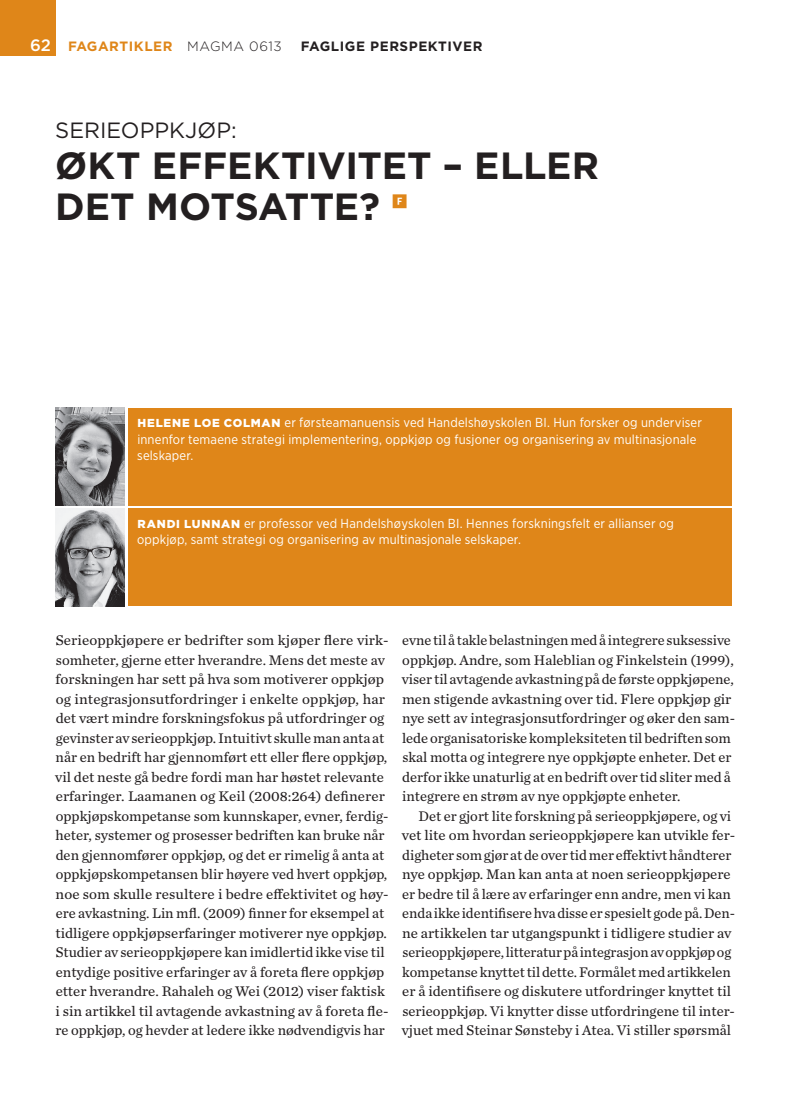
<style>
.page{position:relative;width:808px;height:1106px;background:#fff}
.page>*{position:absolute;margin:0;border:0;box-sizing:border-box;transform-origin:0 0}
.t1{font:700 37.8px/41px "Gotham";letter-spacing:-.005em;color:#231f20}
.t2{font:22.05px "Gotham";letter-spacing:.005em;color:#231f20}
.t3{font:16.5px "Whitney Index Black Square Bd";color:#df8619}
.t4{font:14.55px/19.5px "Chronicle Text G2";color:#231f20}
.t5{font:700 13.5px "Gotham";letter-spacing:.04em;color:#df8619}
.t6{font:700 13.5px "Gotham";letter-spacing:.04em;color:#231f20}
.t7{font:13.05px/16.8px "Gotham Narrow";letter-spacing:.01em;color:#fff}
.s1{font-weight:500;font-size:16.5px;color:#fff}
.s2{font-weight:300;color:#231f20}
.s3{font-family:"Gotham";font-weight:900;font-size:11.55px}
</style>
<div class="page">
<div style="left:0;top:0;width:55px;height:55px;background:#df8619"></div>
<div style="left:128px;top:408px;width:603px;height:97px;background:#df8619"></div>
<img style="left:55px;top:408px;width:70px;height:97px">
<div style="left:128px;top:508px;width:603px;height:98px;background:#df8619"></div>
<img style="left:55px;top:508px;width:70px;height:98px">
<p class="t5" style="left:30px;top:37px;width:253px"><span class="s1">62</span> FAGARTIKLER <span class="s2">MAGMA 0613</span></p>
<p class="t6" style="left:301px;top:37px;width:183px">FAGLIGE PERSPEKTIVER</p>
<h2 class="t2" style="left:55px;top:116px;width:183px">SERIEOPPKJØP:</h2>
<h1 class="t1" style="left:55px;top:145px;width:545px">ØKT EFFEKTIVITET – ELLER<br>DET MOTSATTE?</h1>
<p class="t3" style="left:391px;top:193px;width:18px">F</p>
<p class="t7" style="left:137px;top:413px;width:566px"><span class="s3">HELENE LOE COLMAN</span> er førsteamanuensis ved Handelshøyskolen BI. Hun forsker og underviser innenfor temaene strategi implementering, oppkjøp og fusjoner og organisering av multinasjonale selskaper.</p>
<p class="t7" style="left:137px;top:514px;width:538px"><span class="s3">RANDI LUNNAN</span> er professor ved Handelshøyskolen BI. Hennes forskningsfelt er allianser og oppkjøp, samt strategi og organisering av multinasjonale selskaper.</p>
<p class="t4" style="left:55px;top:630px;width:335px">Serieoppkjøpere er bedrifter som kjøper flere virk&shy;somheter, gjerne etter hverandre. Mens det meste av forskningen har sett på hva som motiverer oppkjøp og integrasjonsutfordringer i enkelte oppkjøp, har det vært mindre forskningsfokus på utfordringer og gevinster av serieoppkjøp. Intuitivt skulle man anta at når en bedrift har gjennomført ett eller flere oppkjøp, vil det neste gå bedre fordi man har høstet relevante erfaringer. Laamanen og Keil (2008:264) definerer oppkjøpskompetanse som kunnskaper, evner, ferdig&shy;heter, systemer og prosesser bedriften kan bruke når den gjennomfører oppkjøp, og det er rimelig å anta at oppkjøpskompetansen blir høyere ved hvert oppkjøp, noe som skulle resultere i bedre efektivitet og høy&shy;ere avkastning. Lin mfl. (2009) finner for eksempel at tidligere oppkjøpserfaringer motiverer nye oppkjøp.<br>Studier av serieoppkjøpere kan imidlertid ikke vise til entydige positive erfaringer av å foreta flere oppkjøp etter hverandre. Rahaleh og Wei (2012) viser faktisk i sin artikkel til avtagende avkastning av å foreta fle&shy;re oppkjøp, og hevder at ledere ikke nødvendigvis har</p>
<p class="t4" style="left:402px;top:630px;width:335px">evne til å takle belastningen med å integrere suksessive oppkjøp. Andre, som Haleblian og Finkelstein (1999), viser til avtagende avkastning på de første oppkjøpene, men stigende avkastning over tid. Flere oppkjøp gir nye sett av integrasjonsutfordringer og øker den sam&shy;lede organisatoriske kompleksiteten til bedriften som skal motta og integrere nye oppkjøpte enheter. Det er derfor ikke unaturlig at en bedrift over tid sliter med å integrere en strøm av nye oppkjøpte enheter.</p>
<p class="t4" style="left:402px;top:805px;width:335px;text-indent:17px">Det er gjort lite forskning på serieoppkjøpere, og vi vet lite om hvordan serieoppkjøpere kan utvikle fer&shy;digheter som gjør at de over tid mer efektivt håndterer nye oppkjøp. Man kan anta at noen serieoppkjøpere er bedre til å lære av erfaringer enn andre, men vi kan enda ikke identifisere hva disse er spesielt gode på. Den&shy;ne artikkelen tar utgangspunkt i tidligere studier av serieoppkjøpere, litteratur på integrasjon av oppkjøp og kompetanse knyttet til dette. Formålet med artikkelen er å identifisere og diskutere utfordringer knyttet til serieoppkjøp. Vi knytter disse utfordringene til inter&shy;vjuet med Steinar Sønsteby i Atea. Vi stiller spørsmål</p>
</div>
